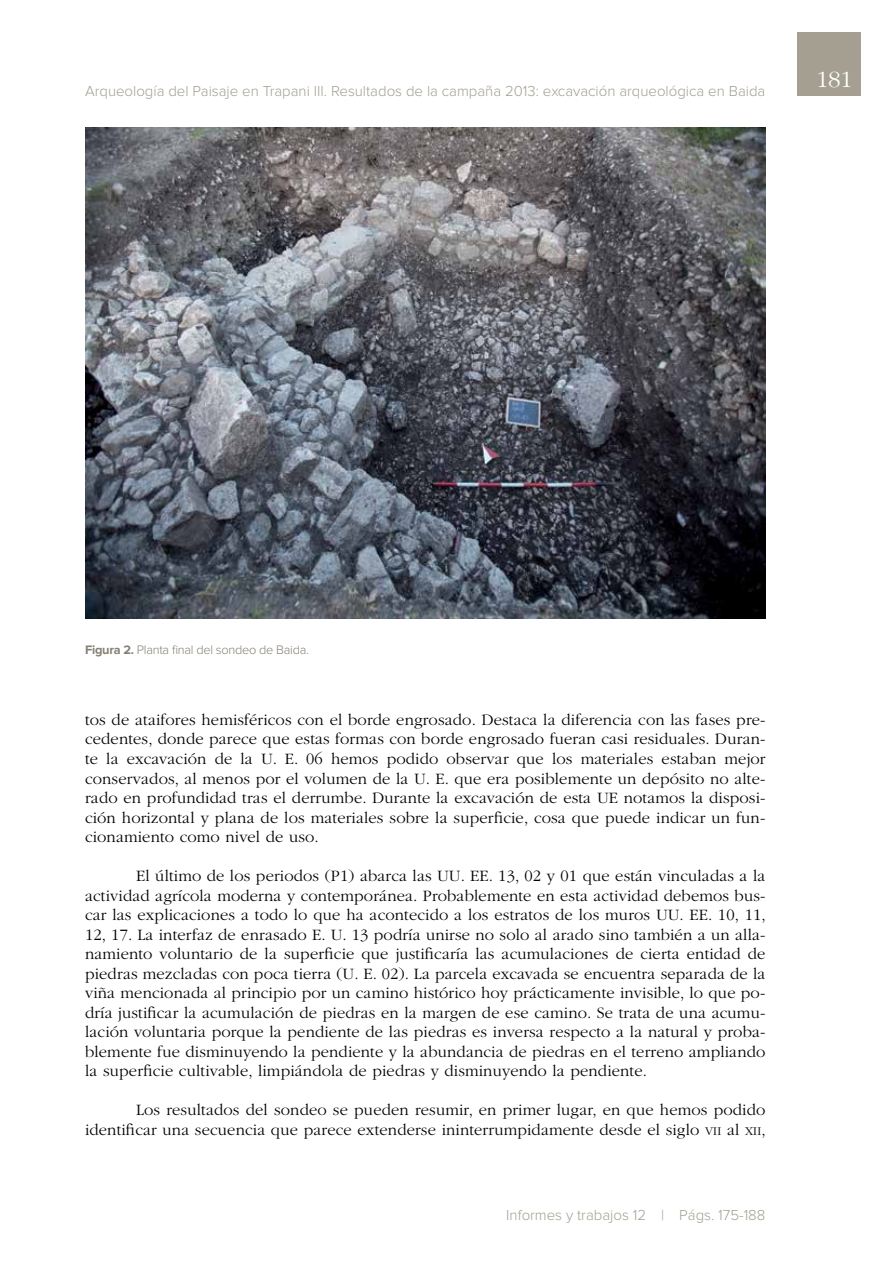
<style>
.page{position:relative;width:893px;height:1263px;background:#fff}
.page>*{position:absolute;margin:0;border:0;box-sizing:border-box;transform-origin:0 0}
.t1{font:300 24px "ITC Garamond Std";color:#fff}
.t2{font:300 16.5px/19.5px "ITC Garamond Std";letter-spacing:.01em;color:#000;text-align:justify}
.t3{font:300 15px "Proxima Nova";color:#a49f91}
.t4{font:300 12.75px "Proxima Nova";color:#868074}
.s1{font-weight:700}
.s2{font-size:12.3px}
</style>
<div class="page">
<div style="left:797px;top:32px;width:64px;height:64px;background:#a49f91"></div>
<img style="left:85px;top:128px;width:680px;height:491px">
<p class="t3" style="left:85px;top:84px;width:682px">Arqueología del Paisaje en Trapani III. Resultados de la campaña 2013: excavación arqueológica en Baida</p>
<h1 class="t1" style="left:817px;top:67px;width:37px">181</h1>
<p class="t4" style="left:85px;top:644px;width:225px"><span class="s1">Figura 2.</span> Planta final del sondeo de Baida.</p>
<p class="t2" style="left:85px;top:710px;width:682px">tos de ataifores hemisféricos con el borde engrosado. Destaca la diferencia con las fases pre&shy;cedentes, donde parece que estas formas con borde engrosado fueran casi residuales. Duran&shy;te la excavación de la U. E. 06 hemos podido observar que los materiales estaban mejor conservados, al menos por el volumen de la U. E. que era posiblemente un depósito no alte&shy;rado en profundidad tras el derrumbe. Durante la excavación de esta UE notamos la disposi&shy;ción horizontal y plana de los materiales sobre la superficie, cosa que puede indicar un fun&shy;cionamiento como nivel de uso.</p>
<p class="t2" style="left:85px;top:866px;width:682px;text-indent:51px">El último de los periodos (P1) abarca las UU. EE. 13, 02 y 01 que están vinculadas a la actividad agrícola moderna y contemporánea. Probablemente en esta actividad debemos bus&shy;car las explicaciones a todo lo que ha acontecido a los estratos de los muros UU. EE. 10, 11, 12, 17. La interfaz de enrasado E. U. 13 podría unirse no solo al arado sino también a un alla&shy;namiento voluntario de la superficie que justificaría las acumulaciones de cierta entidad de piedras mezcladas con poca tierra (U. E. 02). La parcela excavada se encuentra separada de la viña mencionada al principio por un camino histórico hoy prácticamente invisible, lo que po&shy;dría justificar la acumulación de piedras en la margen de ese camino. Se trata de una acumu&shy;lación voluntaria porque la pendiente de las piedras es inversa respecto a la natural y proba&shy;blemente fue disminuyendo la pendiente y la abundancia de piedras en el terreno ampliando la superficie cultivable, limpiándola de piedras y disminuyendo la pendiente.</p>
<p class="t2" style="left:85px;top:1100px;width:682px;text-align:right">Los resultados del sondeo se pueden resumir, en primer lugar, en que hemos podido identificar una secuencia que parece extenderse ininterrumpidamente desde el siglo <span class="s2">vii</span> al <span class="s2">xii</span>,</p>
<p class="t3" style="left:506px;top:1208px;width:261px">Informes y trabajos 12 | Págs. 175-188</p>
</div>
